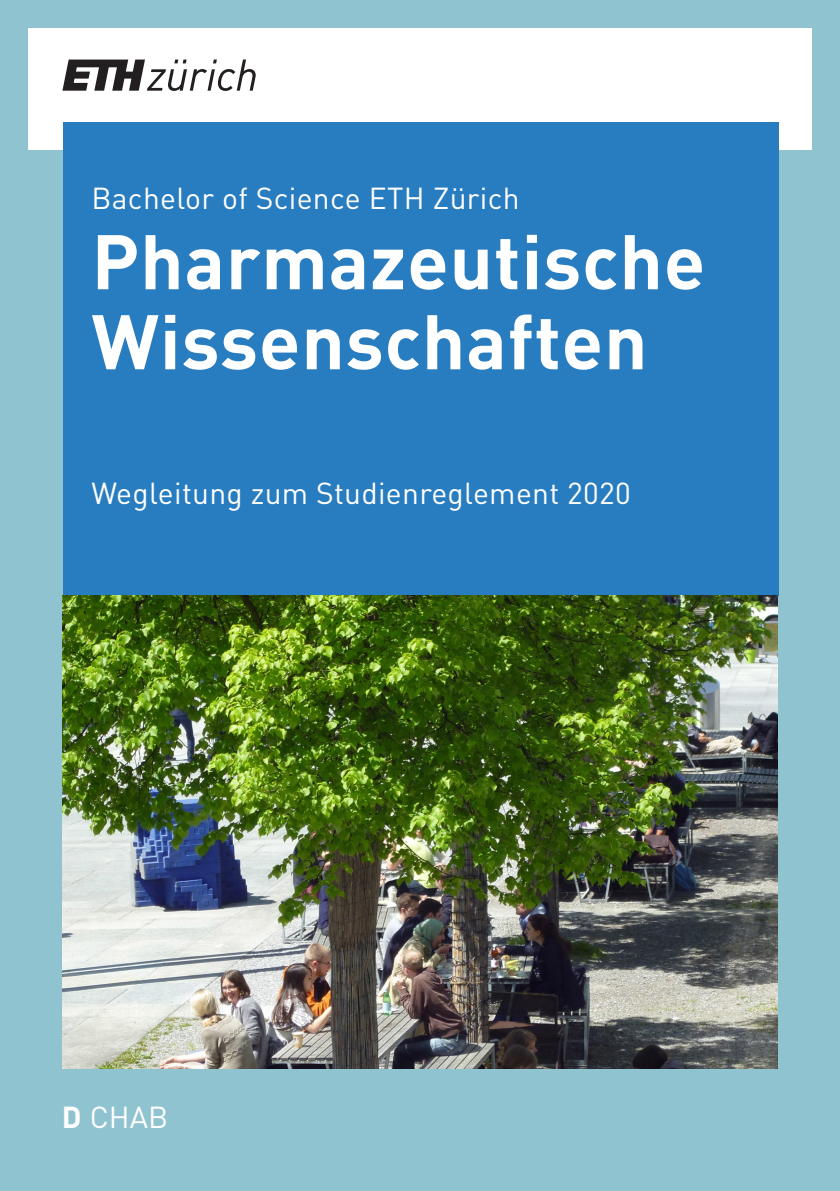
<style>
.page{position:relative;width:840px;height:1191px;background:#fff}
.page>*{position:absolute;margin:0;border:0;box-sizing:border-box;transform-origin:0 0}
._03-titel-2{font:700 76px/80px "DIN Pro";letter-spacing:.01em;color:#fff}
._03-titel-5{font:30px "DIN Pro";letter-spacing:.01em;color:#fff}
._03-titel-2-2{font:30px "DIN Pro";letter-spacing:.01em;color:#fff}
.Lauftext__9_13pt_d{font:30px "DIN Pro";color:#fff}
.s1{font-weight:700}
</style>
<div class="page">
<div style="left:0;top:0;width:839px;height:1191px;background:#90c3d0"></div>
<div style="left:28px;top:28px;width:783px;height:122px;background:#fff"></div>
<div style="left:63px;top:122px;width:714px;height:473px;background:#287cc0"></div>
<img style="left:62px;top:595px;width:714px;height:473px">
<svg style="left:62px;top:60px;width:193px;height:31px"></svg>
<p class="_03-titel-2-2" style="left:91px;top:175px;width:429px">Bachelor of Science ETH Zürich</p>
<p class="_03-titel-2" style="left:91px;top:213px;width:615px">Pharmazeutische<br>Wissenschaften</p>
<p class="_03-titel-5" style="left:91px;top:470px;width:540px">Wegleitung zum Studienreglement 2020</p>
<p class="Lauftext__9_13pt_d" style="left:62px;top:1094px;width:108px"><span class="s1">D</span> CHAB</p>
</div>
